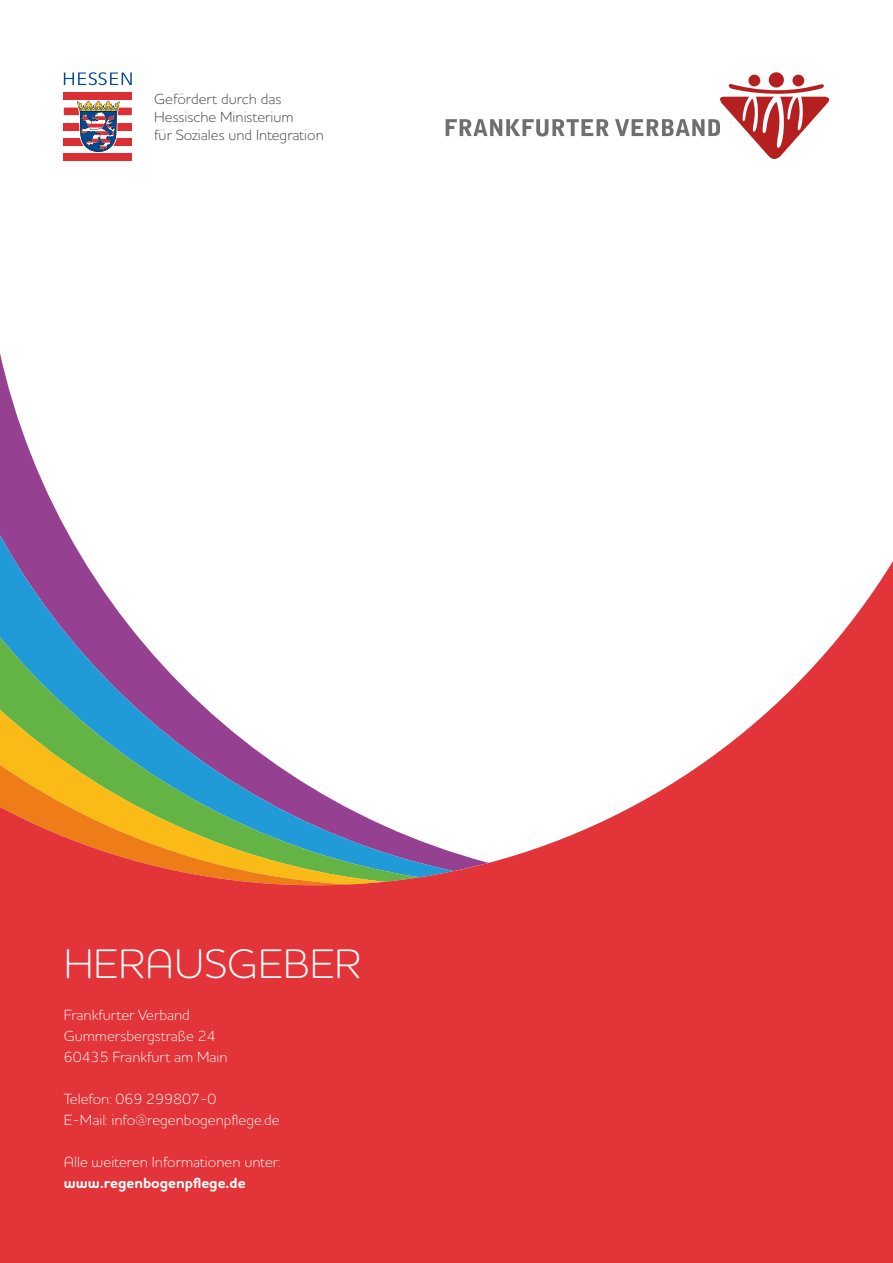
<style>
.page{position:relative;width:893px;height:1263px;background:#fff}
.page>*{position:absolute;margin:0;border:0;box-sizing:border-box;transform-origin:0 0}
.t1{font:300 42px "Houschka Rounded";color:#fff}
.t2{font:300 15px/21px "Houschka Rounded";color:#fff}
.t3{font:300 15px/18px "Houschka Rounded";color:#3c3c3b}
.t4{font:700 15px "Houschka Rounded";color:#fff}
</style>
<div class="page">
<div style="left:0;top:905px;width:893px;height:358px;background:#e23439"></div>
<svg style="left:0;top:353px;width:893px;height:552px"></svg>
<div style="left:748px;top:75px;width:12px;height:11px;background:#b51f1f;border-radius:50%"></div>
<div style="left:792px;top:75px;width:12px;height:11px;background:#b51f1f;border-radius:50%"></div>
<div style="left:769px;top:72px;width:15px;height:15px;background:#b51f1f;border-radius:50%"></div>
<svg style="left:446px;top:84px;width:383px;height:75px"></svg>
<div style="left:64px;top:92px;width:68px;height:8px;background:#dc2f34"></div>
<div style="left:64px;top:108px;width:68px;height:7px;background:#dc2f34"></div>
<div style="left:64px;top:123px;width:68px;height:7px;background:#dc2f34"></div>
<div style="left:64px;top:138px;width:68px;height:7px;background:#dc2f34"></div>
<div style="left:64px;top:153px;width:68px;height:7px;background:#dc2f34"></div>
<svg style="left:76px;top:101px;width:45px;height:51px"></svg>
<svg style="left:64px;top:72px;width:68px;height:13px"></svg>
<p class="t3" style="left:154px;top:89px;width:171px">Gefördert durch das<br>Hessische Ministerium<br>für Soziales und Integration</p>
<h1 class="t1" style="left:64px;top:936px;width:299px">HERAUSGEBER</h1>
<p class="t2" style="left:64px;top:1004px;width:165px">Frankfurter Verband<br>Gummersbergstraße 24<br>60435 Frankfurt am Main</p>
<p class="t2" style="left:64px;top:1088px;width:217px">Telefon: 069 299807-0<br>E-Mail: info@regenbogenpflege.de</p>
<p class="t2" style="left:64px;top:1151px;width:218px">Alle weiteren Informationen unter:</p>
<p class="t4" style="left:64px;top:1173px;width:183px">www.regenbogenpflege.de</p>
</div>
